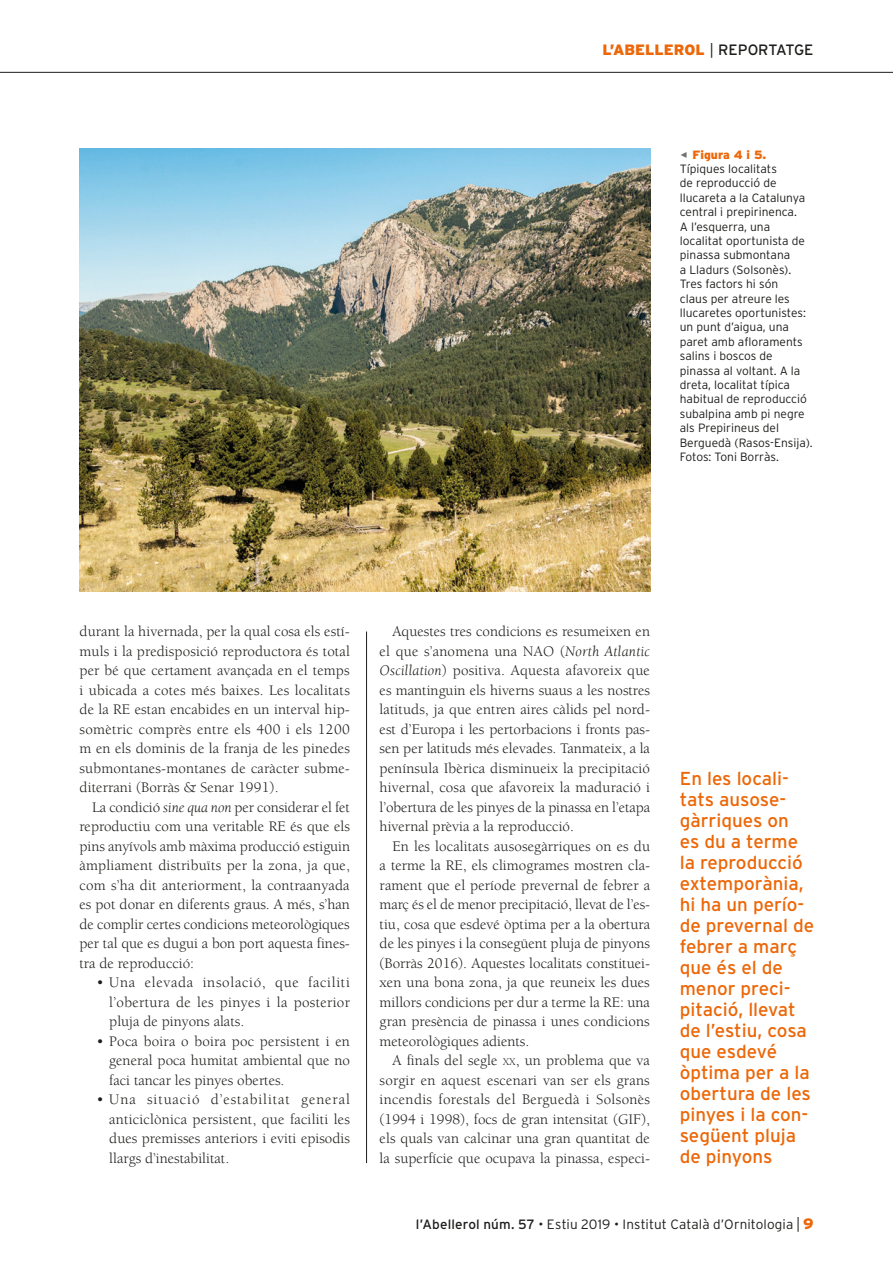
<style>
.page{position:relative;width:893px;height:1263px;background:#fff}
.page>*{position:absolute;margin:0;border:0;box-sizing:border-box;transform-origin:0 0}
.destacat{font:18.75px/21px "Interstate";color:#ec6708}
.text_sangria{font:15px/19.5px "Berkeley Std";color:#1d1d1b;text-align:justify}
.t1{font:900 15px "Interstate";color:#ec6708}
.t2{font:300 13.5px "Interstate";letter-spacing:.01em;color:#1d1d1b}
.Peu_figura_taula{font:300 12px/14.4px "Interstate";color:#1d1d1b}
.s1{font-weight:300;color:#1d1d1b}
.s2{font-weight:400;color:#1d1d1b}
.s3{font-weight:900;color:#ec6708}
.s4{font-style:italic}
.s5{font-size:10.5px}
.s6{font-weight:400}
.s7{font-stretch:condensed;font-size:15px}
.s8{font-weight:900;font-size:15px;color:#ec6708}
</style>
<div class="page">
<hr style="left:0;top:72px;width:893px;height:1px;background:#1d1d1b">
<hr style="left:366px;top:631px;width:1px;height:532px;background:#1d1d1b">
<img style="left:80px;top:149px;width:570px;height:442px">
<p class="t1" style="left:603px;top:41px;width:212px">L’ABELLEROL <span class="s1">|</span> <span class="s2">REPORTATGE</span></p>
<p class="Peu_figura_taula" style="left:680px;top:147px;width:134px;text-indent:13px"><span class="s3">Figura 4 i 5.<br></span>Típiques localitats<br>de reproducció de llucareta a la Catalunya central i prepirinenca.<br>A l’esquerra, una localitat oportunista de pinassa submontana<br>a Lladurs (Solsonès).<br>Tres factors hi són<br>claus per atreure les llucaretes oportunistes: un punt d’aigua, una paret amb afloraments salins i boscos de pinassa al voltant. A la dreta, localitat típica habitual de reproducció subalpina amb pi negre als Prepirineus del<br>Berguedà (Rasos-Ensija).<br>Fotos: Toni Borràs.</p>
<p class="text_sangria" style="left:80px;top:622px;width:272px">durant la hivernada, per la qual cosa els estí&shy;muls i la predisposició reproductora és total per bé que certament avançada en el temps i ubicada a cotes més baixes. Les localitats de la RE estan encabides en un interval hip&shy;somètric comprès entre els 400 i els 1200 m en els dominis de la franja de les pinedes submontanes-montanes de caràcter subme&shy;diterrani (Borràs &amp; Senar 1991).</p>
<p class="text_sangria" style="left:80px;top:798px;width:272px;text-indent:13px">La condició <span class="s4">sine qua non</span> per considerar el fet reproductiu com una veritable RE és que els pins anyívols amb màxima producció estiguin àmpliament distribuïts per la zona, ja que, com s’ha dit anteriorment, la contraanyada es pot donar en diferents graus. A més, s’han de complir certes condicions meteorològiques per tal que es dugui a bon port aquesta fines&shy;tra de reproducció:</p>
<p class="text_sangria" style="left:109px;top:973px;width:242px;text-indent:-13px">• Una elevada insolació, que faciliti l’obertura de les pinyes i la posterior pluja de pinyons alats.</p>
<p class="text_sangria" style="left:109px;top:1032px;width:242px;text-indent:-13px">• Poca boira o boira poc persistent i en general poca humitat ambiental que no faci tancar les pinyes obertes.</p>
<p class="text_sangria" style="left:109px;top:1090px;width:242px;text-indent:-13px">• Una situació d’estabilitat general anticiclònica persistent, que faciliti les dues premisses anteriors i eviti episodis llargs d’inestabilitat.</p>
<p class="text_sangria" style="left:380px;top:622px;width:272px;text-indent:13px">Aquestes tres condicions es resumeixen en el que s’anomena una NAO (<span class="s4">North Atlantic Oscillation</span>) positiva. Aquesta afavoreix que es mantinguin els hiverns suaus a les nostres latituds, ja que entren aires càlids pel nord&shy;est d’Europa i les pertorbacions i fronts pas&shy;sen per latituds més elevades. Tanmateix, a la península Ibèrica disminueix la precipitació hivernal, cosa que afavoreix la maduració i l’obertura de les pinyes de la pinassa en l’etapa hivernal prèvia a la reproducció.</p>
<p class="text_sangria" style="left:380px;top:837px;width:272px;text-indent:13px">En les localitats ausosegàrriques on es du a terme la RE, els climogrames mostren cla&shy;rament que el període prevernal de febrer a març és el de menor precipitació, llevat de l’es&shy;tiu, cosa que esdevé òptima per a la obertura de les pinyes i la consegüent pluja de pinyons (Borràs 2016). Aquestes localitats constituei&shy;xen una bona zona, ja que reuneix les dues millors condicions per dur a terme la RE: una gran presència de pinassa i unes condicions meteorològiques adients.</p>
<p class="text_sangria" style="left:380px;top:1051px;width:272px;text-indent:13px">A finals del segle <span class="s5">xx</span>, un problema que va sorgir en aquest escenari van ser els grans incendis forestals del Berguedà i Solsonès (1994 i 1998), focs de gran intensitat (GIF), els quals van calcinar una gran quantitat de la superfície que ocupava la pinassa, especi-</p>
<p class="destacat" style="left:680px;top:768px;width:136px">En les locali&shy;tats ausose&shy;gàrriques on<br>es du a terme la reproducció extemporània, hi ha un perío&shy;de prevernal de febrer a març que és el de menor preci&shy;pitació, llevat de l’estiu, cosa que esdevé òptima per a la obertura de les pinyes i la con&shy;següent pluja de pinyons</p>
<p class="t2" style="left:416px;top:1216px;width:399px"><span class="s6">l’Abellerol núm. 57</span> • Estiu 2019 • Institut Català d’Ornitologia <span class="s7">|</span> <span class="s8">9</span></p>
</div>
